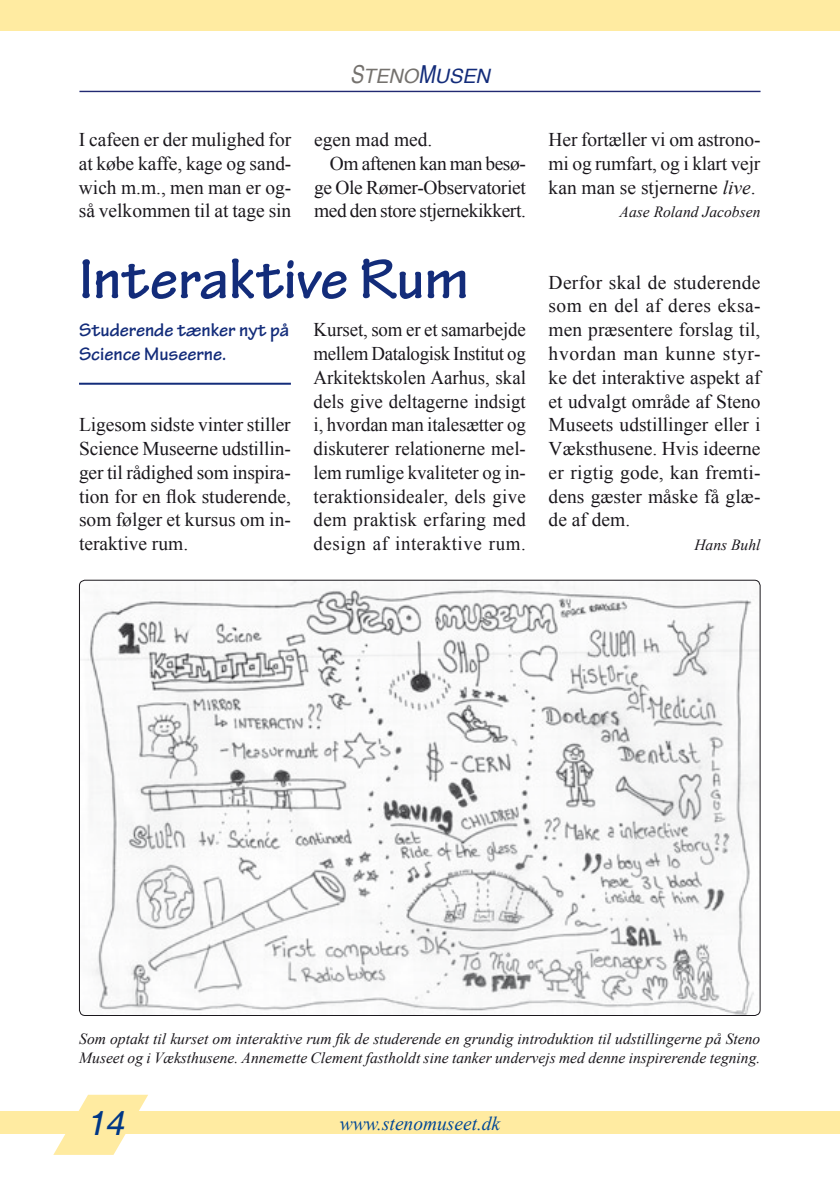
<style>
.page{position:relative;width:840px;height:1191px;background:#fff}
.page>*{position:absolute;margin:0;border:0;box-sizing:border-box;transform-origin:0 0}
.t1{font:700 60px "Tekton Pro";color:#132c7a}
.t2{font:italic 34px "Helvetica";color:#003786}
.t3{font:italic 19.8px "Helvetica";color:#75726e}
.t4{font:19.4px/23.8px "Times New Roman";color:#1a171c;text-align:justify}
.t5{font:19.4px "Times New Roman";letter-spacing:-.02em;color:#1a171c}
.t6{font:700 19.4px/23.8px "Tekton Pro";color:#132c7a}
.t7{font:italic 19.4px "Times New Roman";color:#004796}
.t8{font:italic 15.6px/18.6px "Times New Roman";color:#1a171c}
.s1{font-size:24.8px}
.s2{font-size:24.8px;color:#132c7a}
.s3{color:#132c7a}
.s4{font-style:italic}
</style>
<div class="page">
<div style="left:0;top:0;width:839px;height:30px;background:#ffeba1"></div>
<hr style="left:839px;top:0;width:1px;height:30px;background:#ffeba1">
<hr style="left:79px;top:91px;width:681px;height:1px;background:#212972">
<div style="left:0;top:1111px;width:839px;height:23px;background:#ffeba1"></div>
<svg style="left:54px;top:1094px;width:94px;height:60px"></svg>
<svg style="left:839px;top:1111px;width:1px;height:23px"></svg>
<hr style="left:79px;top:383px;width:212px;height:2px;background:#132c7a">
<img style="left:79px;top:580px;width:680px;height:435px">
<p class="t4" style="left:79px;top:127px;width:214px">I cafeen er der mulighed for at købe kaffe, kage og sand&shy;wich m.m., men man er og&shy;så velkommen til at tage sin</p>
<p class="t3" style="left:350px;top:64px;width:141px"><span class="s1">S</span>TENO<span class="s2">M</span><span class="s3">USEN</span></p>
<p class="t4" style="left:314px;top:127px;width:120px">egen mad med.</p>
<p class="t5" style="left:330px;top:150px;width:197px">Om aftenen kan man besø-</p>
<p class="t4" style="left:314px;top:175px;width:213px">ge Ole Rømer-Observatoriet</p>
<p class="t5" style="left:314px;top:198px;width:213px">med den store stjernekikkert.</p>
<h1 class="t1" style="left:79px;top:244px;width:391px">Interaktive Rum</h1>
<p class="t6" style="left:79px;top:318px;width:211px">Studerende tænker nyt på<br>Science Museerne.</p>
<p class="t4" style="left:313px;top:317px;width:214px">Kurset, som er et samarbejde mellem Datalogisk Institut og Arkitektskolen Aarhus, skal dels give deltagerne indsigt i, hvordan man italesætter og diskuterer relationerne mel&shy;lem rumlige kvaliteter og in&shy;teraktionsidealer, dels give dem praktisk erfaring med design af interaktive rum.</p>
<p class="t4" style="left:79px;top:412px;width:213px">Ligesom sidste vinter stiller Science Museerne udstillin&shy;ger til rådighed som inspira&shy;tion for en flok studerende, som følger et kursus om in&shy;teraktive rum.</p>
<p class="t4" style="left:548px;top:127px;width:213px">Her fortæller vi om astrono&shy;mi og rumfart, og i klart vejr kan man se stjernerne <span class="s4">live</span>.</p>
<p class="t8" style="left:619px;top:202px;width:142px">Aase Roland Jacobsen</p>
<p class="t4" style="left:548px;top:270px;width:213px">Derfor skal de studerende som en del af deres eksa&shy;men præsentere forslag til, hvordan man kunne styr&shy;ke det interaktive aspekt af et udvalgt område af Steno Museets udstillinger eller i Væksthusene. Hvis ideerne er rigtig gode, kan fremti&shy;dens gæster måske få glæ&shy;de af dem.</p>
<p class="t8" style="left:694px;top:535px;width:68px">Hans Buhl</p>
<p class="t8" style="left:79px;top:1029px;width:682px">Som optakt til kurset om interaktive rum fik de studerende en grundig introduktion til udstillingerne på Steno<br>Museet og i Væksthusene. Annemette Clement fastholdt sine tanker undervejs med denne inspirerende tegning.</p>
<h2 class="t2" style="left:86px;top:1103px;width:39px">14</h2>
<p class="t7" style="left:339px;top:1110px;width:162px">www.stenomuseet.dk</p>
</div>
